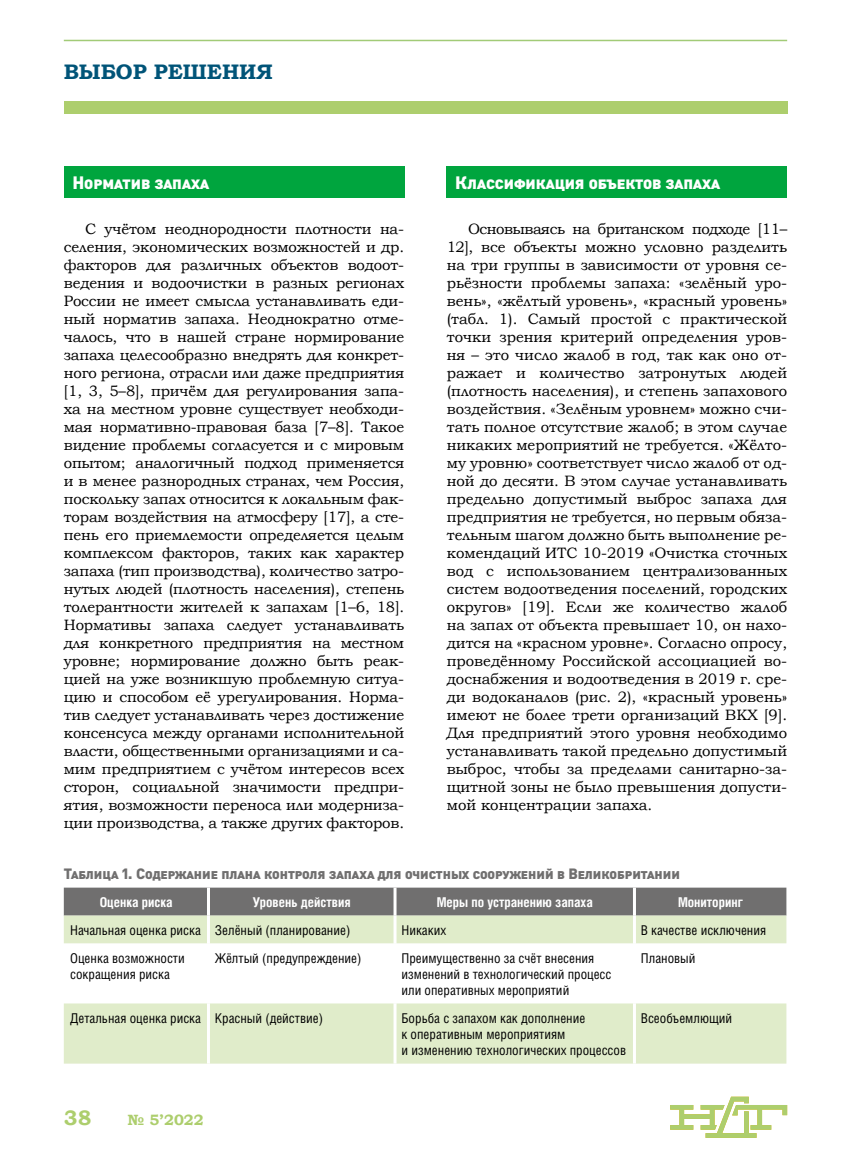
<style>
.page{position:relative;width:851px;height:1170px;background:#fff}
.page>*{position:absolute;margin:0;border:0;box-sizing:border-box;transform-origin:0 0}
.t1{font:700 21px "Bookman Old Style";color:#005478}
.t2{font:700 21px "Bookman Old Style";color:#adce6d}
.t3{font:18px "Izvest Sans Headline";color:#fff}
.t4{font:15px/18px "Bookman Old Style";letter-spacing:-.005em;color:#000;text-align:justify}
.t5{font:15px "Izvest Sans Headline";color:#706f6f}
.t6{font:700 15px "Bookman Old Style";color:#adce6d}
.t7{font:13.5px/16.2px "Helios Cond C";color:#000}
.t8{font:700 13.5px "Helios Cond C";color:#fff}
</style>
<div class="page">
<hr style="left:64px;top:40px;width:723px;height:1px;background:#a2cb77">
<div style="left:64px;top:101px;width:723px;height:13px;background:#adce6d"></div>
<svg style="left:670px;top:1096px;width:117px;height:41px"></svg>
<div style="left:64px;top:166px;width:340px;height:32px;background:#00a53e"></div>
<div style="left:446px;top:166px;width:341px;height:32px;background:#00a53e"></div>
<div style="left:64px;top:887px;width:722px;height:28px;background:#706f6f"></div>
<svg style="left:64px;top:915px;width:722px;height:148px;fill:#e0ecca"></svg>
<hr style="left:207px;top:887px;width:3px;height:28px;background:#fff">
<hr style="left:393px;top:887px;width:3px;height:28px;background:#fff">
<hr style="left:633px;top:887px;width:3px;height:28px;background:#fff">
<hr style="left:207px;top:915px;width:3px;height:28px;background:#fff">
<hr style="left:393px;top:915px;width:3px;height:28px;background:#fff">
<hr style="left:633px;top:915px;width:3px;height:28px;background:#fff">
<hr style="left:207px;top:943px;width:3px;height:60px;background:#fff">
<hr style="left:393px;top:943px;width:3px;height:60px;background:#fff">
<hr style="left:633px;top:943px;width:3px;height:60px;background:#fff">
<hr style="left:207px;top:1003px;width:3px;height:60px;background:#fff">
<hr style="left:393px;top:1003px;width:3px;height:60px;background:#fff">
<hr style="left:633px;top:1003px;width:3px;height:60px;background:#fff">
<h1 class="t1" style="left:64px;top:56px;width:210px">ВЫБОР РЕШЕНИЯ</h1>
<p class="t3" style="left:72px;top:174px;width:138px">Норматив запаха</p>
<p class="t4" style="left:64px;top:220px;width:342px;text-indent:21px">С учётом неоднородности плотности на&shy;селения, экономических возможностей и др. факторов для различных объектов водоот&shy;ведения и водоочистки в разных регионах России не имеет смысла устанавливать еди&shy;ный норматив запаха. Неоднократно отме&shy;чалось, что в нашей стране нормирование запаха целесообразно внедрять для конкрет&shy;ного региона, отрасли или даже предприятия [1, 3, 5–8], причём для регулирования запа&shy;ха на местном уровне существует необходи&shy;мая нормативно-правовая база [7–8]. Такое видение проблемы согласуется и с мировым опытом; аналогичный подход применяется и в менее разнородных странах, чем Россия, поскольку запах относится к локальным фак&shy;торам воздействия на атмосферу [17], а сте&shy;пень его приемлемости определяется целым комплексом факторов, таких как характер запаха (тип производства), количество затро&shy;нутых людей (плотность населения), степень толерантности жителей к запахам [1–6, 18].<br>Нормативы запаха следует устанавливать для конкретного предприятия на местном уровне; нормирование должно быть реак&shy;цией на уже возникшую проблемную ситуа&shy;цию и способом её урегулирования. Норма&shy;тив следует устанавливать через достижение консенсуса между органами исполнительной власти, общественными организациями и са&shy;мим предприятием с учётом интересов всех сторон, социальной значимости предпри&shy;ятия, возможности переноса или модерниза&shy;ции производства, а также других факторов.</p>
<p class="t3" style="left:455px;top:174px;width:266px">Классификация объектов запаха</p>
<p class="t4" style="left:446px;top:220px;width:342px;text-indent:21px">Основываясь на британском подходе [11– 12], все объекты можно условно разделить на три группы в зависимости от уровня се&shy;рьёзности проблемы запаха: «зелёный уро&shy;вень», «жёлтый уровень», «красный уровень» (табл. 1). Самый простой с практической точки зрения критерий определения уров&shy;ня – это число жалоб в год, так как оно от&shy;ражает и количество затронутых людей (плотность населения), и степень запахового воздействия. «Зелёным уровнем» можно счи&shy;тать полное отсутствие жалоб; в этом случае никаких мероприятий не требуется. «Жёлто&shy;му уровню» соответствует число жалоб от од&shy;ной до десяти. В этом случае устанавливать предельно допустимый выброс запаха для предприятия не требуется, но первым обяза&shy;тельным шагом должно быть выполнение ре&shy;комендаций ИТС 10-2019 «Очистка сточных вод с использованием централизованных систем водоотведения поселений, городских округов» [19]. Если же количество жалоб на запах от объекта превышает 10, он нахо&shy;дится на «красном уровне». Согласно опросу, проведённому Российской ассоциацией во&shy;доснабжения и водоотведения в 2019 г. сре&shy;ди водоканалов (рис. 2), «красный уровень» имеют не более трети организаций ВКХ [9].<br>Для предприятий этого уровня необходимо устанавливать такой предельно допустимый выброс, чтобы за пределами санитарно-за&shy;щитной зоны не было превышения допусти&shy;мой концентрации запаха.</p>
<p class="t5" style="left:64px;top:866px;width:617px">Таблица 1. Содержание плана контроля запаха для очистных сооружений в Великобритании</p>
<p class="t8" style="left:100px;top:894px;width:74px">Оценка риска</p>
<p class="t8" style="left:253px;top:894px;width:99px">Уровень действия</p>
<p class="t8" style="left:436px;top:894px;width:157px">Меры по устранению запаха</p>
<p class="t8" style="left:678px;top:894px;width:66px">Мониторинг</p>
<p class="t7" style="left:70px;top:921px;width:281px">Начальная оценка риска Зелёный (планирование)</p>
<p class="t7" style="left:401px;top:921px;width:46px">Никаких</p>
<p class="t7" style="left:640px;top:921px;width:127px">В качестве исключения</p>
<p class="t7" style="left:70px;top:949px;width:116px">Оценка возможности сокращения риска</p>
<p class="t7" style="left:215px;top:949px;width:148px">Жёлтый (предупреждение)</p>
<p class="t7" style="left:401px;top:949px;width:211px">Преимущественно за счёт внесения изменений в технологический процесс или оперативных мероприятий</p>
<p class="t7" style="left:640px;top:949px;width:56px">Плановый</p>
<p class="t7" style="left:70px;top:1009px;width:254px">Детальная оценка риска Красный (действие)</p>
<p class="t7" style="left:401px;top:1009px;width:226px">Борьба с запахом как дополнение<br>к оперативным мероприятиям<br>и изменению технологических процессов</p>
<p class="t7" style="left:640px;top:1009px;width:93px">Всеобъемлющий</p>
<h1 class="t2" style="left:64px;top:1102px;width:29px">38</h1>
<p class="t6" style="left:128px;top:1108px;width:78px">№ 5’2022</p>
</div>
